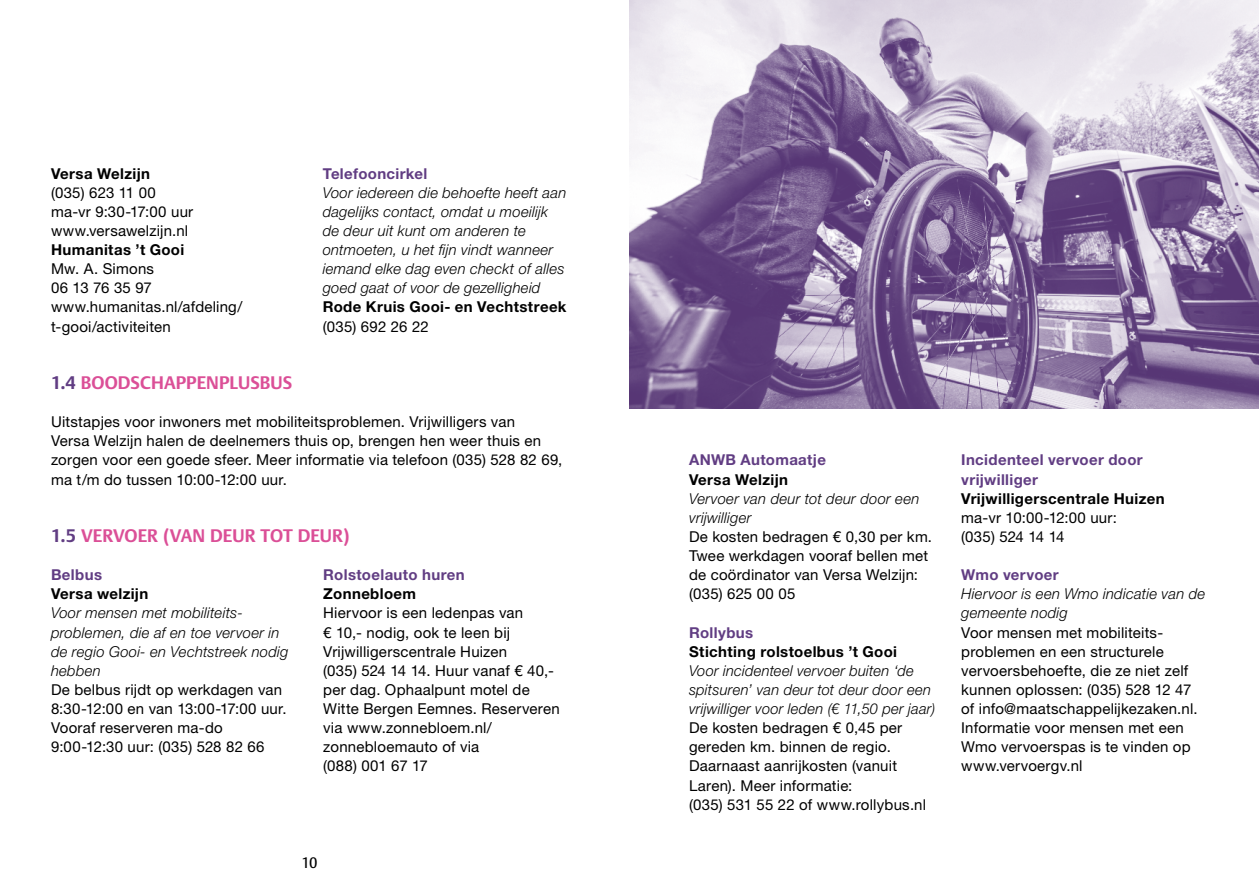
<style>
.page{position:relative;width:1259px;height:893px;background:#fff}
.page>*{position:absolute;margin:0;border:0;box-sizing:border-box;transform-origin:0 0}
.t1{font:700 18px "DTL Argo T";letter-spacing:.005em;color:#db4f97}
.t2{font:15px/19.2px "Helvetica Neue LT Std";letter-spacing:.015em;color:#000}
.t3{font:italic 300 15px/19.2px "Helvetica Neue LT Std";letter-spacing:.015em;color:#000}
.t4{font:700 15px "Helvetica Neue LT Std";letter-spacing:.025em;color:#000}
.t5{font:700 15px/19.2px "Helvetica Neue LT Std";letter-spacing:.025em;color:#613d83}
.t6{font:15px "DTL Argo T";color:#000}
.s1{color:#613d83}
</style>
<div class="page">
<img style="left:629px;top:0;width:630px;height:408px">
<p class="t4" style="left:51px;top:164px;width:101px">Versa Welzijn</p>
<p class="t2" style="left:51px;top:183px;width:144px">(035) 623 11 00 ma-vr 9:30-17:00 uur www.versawelzijn.nl</p>
<p class="t4" style="left:51px;top:240px;width:135px">Humanitas ’t Gooi</p>
<p class="t2" style="left:51px;top:259px;width:193px">Mw. A. Simons<br>06 13 76 35 97 www.humanitas.nl/afdeling/ t-gooi/activiteiten</p>
<p class="t5" style="left:323px;top:163px;width:106px">Telefooncirkel</p>
<p class="t3" style="left:323px;top:183px;width:245px">Voor iedereen die behoefte heeft aan dagelijks contact, omdat u moeilijk de deur uit kunt om anderen te ontmoeten, u het fijn vindt wanneer iemand elke dag even checkt of alles goed gaat of voor de gezelligheid</p>
<p class="t4" style="left:323px;top:298px;width:245px">Rode Kruis Gooi- en Vechtstreek</p>
<p class="t2" style="left:323px;top:316px;width:108px">(035) 692 26 22</p>
<p class="t1" style="left:51px;top:372px;width:243px"><span class="s1">1.4</span> BOODSCHAPPENPLUSBUS</p>
<p class="t2" style="left:51px;top:412px;width:513px">Uitstapjes voor inwoners met mobiliteitsproblemen. Vrijwilligers van<br>Versa Welzijn halen de deelnemers thuis op, brengen hen weer thuis en zorgen voor een goede sfeer. Meer informatie via telefoon (035) 528 82 69, ma t/m do tussen 10:00-12:00 uur.</p>
<p class="t1" style="left:51px;top:525px;width:300px"><span class="s1">1.5</span> VERVOER (VAN DEUR TOT DEUR)</p>
<p class="t5" style="left:51px;top:565px;width:53px">Belbus</p>
<p class="t4" style="left:51px;top:585px;width:99px">Versa welzijn</p>
<p class="t3" style="left:51px;top:603px;width:239px">Voor mensen met mobiliteits&shy;problemen, die af en toe vervoer in de regio Gooi- en Vechtstreek nodig hebben</p>
<p class="t2" style="left:51px;top:680px;width:237px">De belbus rijdt op werkdagen van<br>8:30-12:00 en van 13:00-17:00 uur.<br>Vooraf reserveren ma-do<br>9:00-12:30 uur: (035) 528 82 66</p>
<p class="t5" style="left:323px;top:565px;width:143px">Rolstoelauto huren</p>
<p class="t4" style="left:323px;top:585px;width:94px">Zonnebloem</p>
<p class="t2" style="left:323px;top:603px;width:238px">Hiervoor is een ledenpas van<br>€ 10,- nodig, ook te leen bij<br>Vrijwilligerscentrale Huizen<br>(035) 524 14 14. Huur vanaf € 40,- per dag. Ophaalpunt motel de<br>Witte Bergen Eemnes. Reserveren via www.zonnebloem.nl/ zonnebloemauto of via<br>(088) 001 67 17</p>
<p class="t6" style="left:301px;top:854px;width:18px">10</p>
<p class="t5" style="left:689px;top:450px;width:138px">ANWB Automaatje</p>
<p class="t4" style="left:689px;top:470px;width:101px">Versa Welzijn</p>
<p class="t3" style="left:689px;top:489px;width:232px">Vervoer van deur tot deur door een vrijwilliger</p>
<p class="t2" style="left:689px;top:527px;width:244px">De kosten bedragen € 0,30 per km.<br>Twee werkdagen vooraf bellen met de coördinator van Versa Welzijn: (035) 625 00 05</p>
<p class="t5" style="left:689px;top:622px;width:66px">Rollybus</p>
<p class="t4" style="left:689px;top:642px;width:210px">Stichting rolstoelbus ’t Gooi</p>
<p class="t3" style="left:689px;top:661px;width:248px">Voor incidenteel vervoer buiten ‘de spitsuren’ van deur tot deur door een vrijwilliger voor leden (€ 11,50 per jaar)</p>
<p class="t2" style="left:689px;top:718px;width:238px">De kosten bedragen € 0,45 per gereden km. binnen de regio.<br>Daarnaast aanrijkosten (vanuit<br>Laren). Meer informatie:<br>(035) 531 55 22 of www.rollybus.nl</p>
<p class="t5" style="left:961px;top:450px;width:183px">Incidenteel vervoer door vrijwilliger</p>
<p class="t4" style="left:961px;top:489px;width:205px">Vrijwilligerscentrale Huizen</p>
<p class="t2" style="left:961px;top:508px;width:157px">ma-vr 10:00-12:00 uur: (035) 524 14 14</p>
<p class="t5" style="left:961px;top:565px;width:99px">Wmo vervoer</p>
<p class="t3" style="left:961px;top:584px;width:245px">Hiervoor is een Wmo indicatie van de gemeente nodig</p>
<p class="t2" style="left:961px;top:622px;width:238px">Voor mensen met mobiliteits&shy;problemen en een structurele vervoersbehoefte, die ze niet zelf kunnen oplossen: (035) 528 12 47 of info@maatschappelijkezaken.nl.<br>Informatie voor mensen met een<br>Wmo vervoerspas is te vinden op www.vervoergv.nl</p>
</div>
